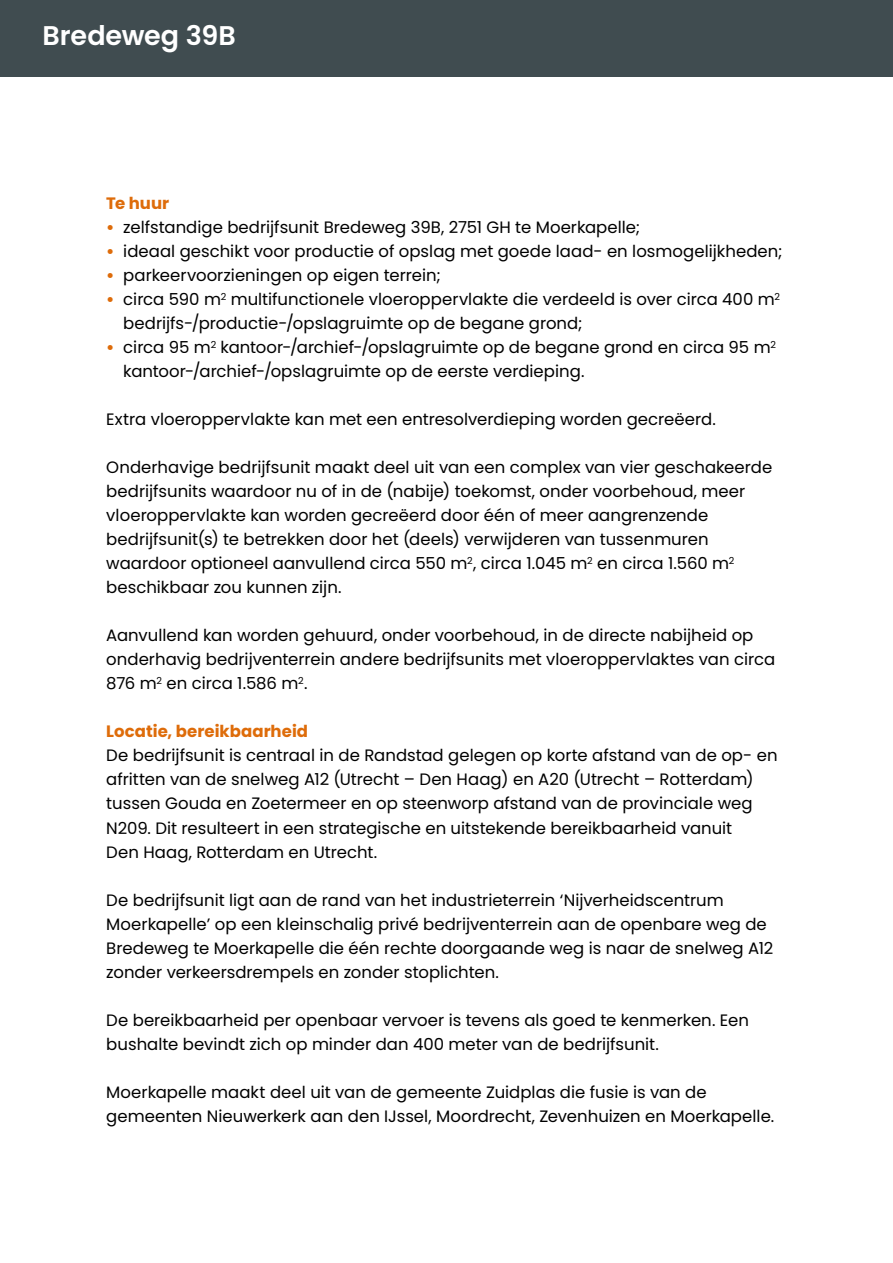
<style>
.page{position:relative;width:893px;height:1263px;background:#fff}
.page>*{position:absolute;margin:0;border:0;box-sizing:border-box;transform-origin:0 0}
.t1{font:600 27px "Poppins";color:#fff}
.t2{font:16.5px/24px "Poppins";color:#000}
.t3{font:700 16.5px "Poppins";color:#de6c0a}
.s1{font-weight:700;color:#de6c0a}
</style>
<div class="page">
<div style="left:0;top:0;width:893px;height:77px;background:#404c50"></div>
<h1 class="t1" style="left:43px;top:20px;width:195px">Bredeweg 39B</h1>
<p class="t3" style="left:106px;top:194px;width:64px">Te huur</p>
<p class="t2" style="left:106px;top:216px;width:535px"><span class="s1">•</span> zelfstandige bedrijfsunit Bredeweg 39B, 2751 GH te Moerkapelle;</p>
<p class="t2" style="left:106px;top:240px;width:678px"><span class="s1">•</span> ideaal geschikt voor productie of opslag met goede laad- en losmogelijkheden;</p>
<p class="t2" style="left:106px;top:264px;width:336px"><span class="s1">•</span> parkeervoorzieningen op eigen terrein;</p>
<p class="t2" style="left:123px;top:288px;width:658px;text-indent:-17px"><span class="s1">•</span> circa 590 m<sup>2</sup> multifunctionele vloeroppervlakte die verdeeld is over circa 400 m<sup>2 </sup>bedrijfs-/productie-/opslagruimte op de begane grond;</p>
<p class="t2" style="left:123px;top:336px;width:654px;text-indent:-17px"><span class="s1">•</span> circa 95 m<sup>2</sup> kantoor-/archief-/opslagruimte op de begane grond en circa 95 m<sup>2 </sup>kantoor-/archief-/opslagruimte op de eerste verdieping.</p>
<p class="t2" style="left:106px;top:408px;width:611px">Extra vloeroppervlakte kan met een entresolverdieping worden gecreëerd.</p>
<p class="t2" style="left:106px;top:456px;width:667px">Onderhavige bedrijfsunit maakt deel uit van een complex van vier geschakeerde bedrijfsunits waardoor nu of in de (nabije) toekomst, onder voorbehoud, meer vloeroppervlakte kan worden gecreëerd door één of meer aangrenzende bedrijfsunit(s) te betrekken door het (deels) verwijderen van tussenmuren waardoor optioneel aanvullend circa 550 m<sup>2</sup>, circa 1.045 m<sup>2</sup> en circa 1.560 m<sup>2 </sup>beschikbaar zou kunnen zijn.</p>
<p class="t2" style="left:106px;top:624px;width:670px">Aanvullend kan worden gehuurd, onder voorbehoud, in de directe nabijheid op onderhavig bedrijventerrein andere bedrijfsunits met vloeroppervlaktes van circa<br>876 m<sup>2</sup> en circa 1.586 m<sup>2</sup>.</p>
<p class="t3" style="left:106px;top:722px;width:203px">Locatie, bereikbaarheid</p>
<p class="t2" style="left:106px;top:744px;width:673px">De bedrijfsunit is centraal in de Randstad gelegen op korte afstand van de op- en afritten van de snelweg A12 (Utrecht – Den Haag) en A20 (Utrecht – Rotterdam) tussen Gouda en Zoetermeer en op steenworp afstand van de provinciale weg N209. Dit resulteert in een strategische en uitstekende bereikbaarheid vanuit<br>Den Haag, Rotterdam en Utrecht.</p>
<p class="t2" style="left:106px;top:888px;width:668px">De bedrijfsunit ligt aan de rand van het industrieterrein ‘Nijverheidscentrum Moerkapelle’ op een kleinschalig privé bedrijventerrein aan de openbare weg de Bredeweg te Moerkapelle die één rechte doorgaande weg is naar de snelweg A12 zonder verkeersdrempels en zonder stoplichten.</p>
<p class="t2" style="left:106px;top:1008px;width:644px">De bereikbaarheid per openbaar vervoer is tevens als goed te kenmerken. Een bushalte bevindt zich op minder dan 400 meter van de bedrijfsunit.</p>
<p class="t2" style="left:106px;top:1080px;width:669px">Moerkapelle maakt deel uit van de gemeente Zuidplas die fusie is van de gemeenten Nieuwerkerk aan den IJssel, Moordrecht, Zevenhuizen en Moerkapelle.</p>
</div>
